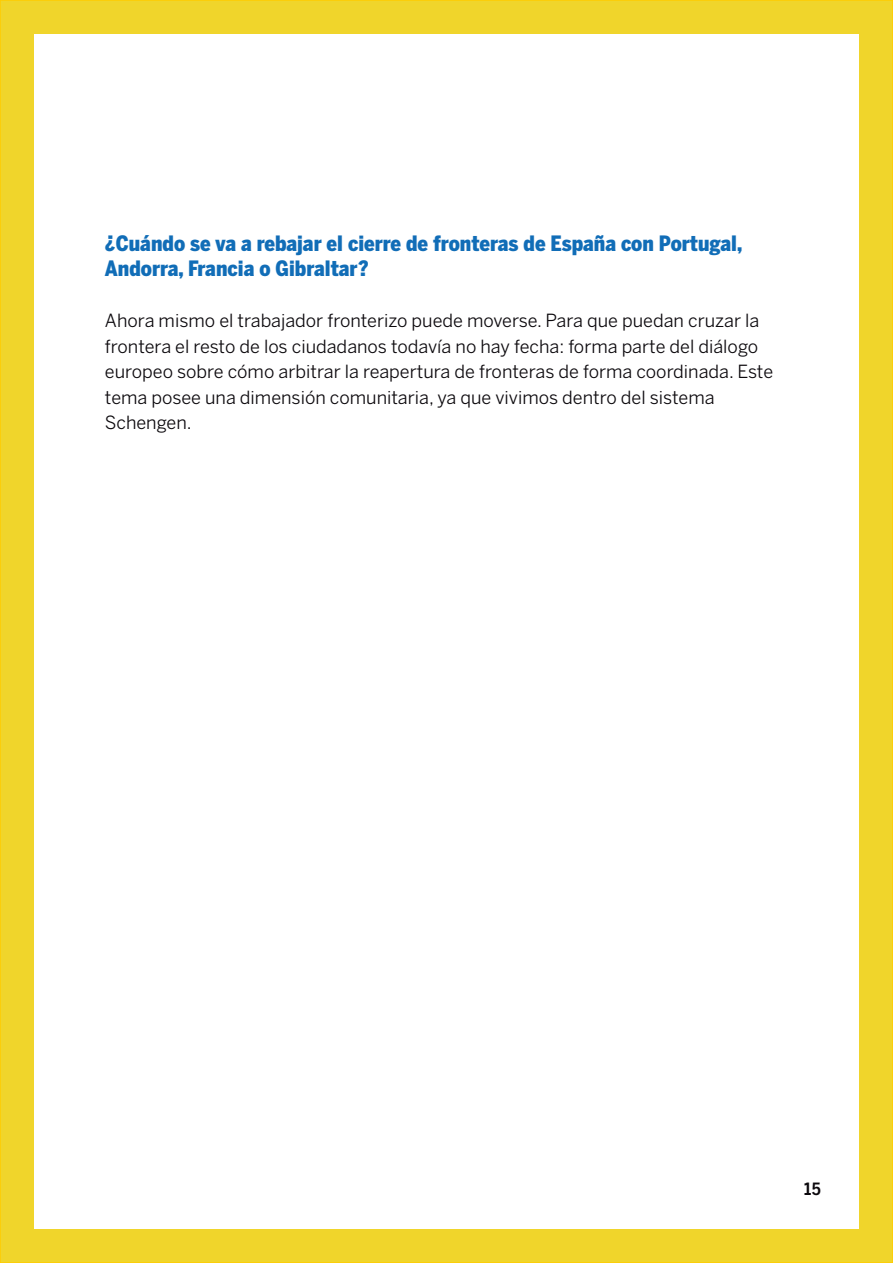
<style>
.page{position:relative;width:893px;height:1263px;background:#f0d52b}
.page>*{position:absolute;margin:0;border:0;box-sizing:border-box;transform-origin:0 0}
.t1{font:900 21px/25.5px "Benton Sans Cond";color:#116db7}
.t2{font:21px "Benton Sans Cond Medium SC";color:#0c090d}
.t3{font:18px/25.5px "Benton Sans";color:#0c090d}
</style>
<div class="page">
<div style="left:34px;top:34px;width:825px;height:1195px;background:#fff"></div>
<p class="t1" style="left:105px;top:230px;width:639px">¿Cuándo se va a rebajar el cierre de fronteras de España con Portugal,<br>Andorra, Francia o Gibraltar?</p>
<p class="t3" style="left:105px;top:308px;width:670px">Ahora mismo el trabajador fronterizo puede moverse. Para que puedan cruzar la frontera el resto de los ciudadanos todavía no hay fecha: forma parte del diálogo europeo sobre cómo arbitrar la reapertura de fronteras de forma coordinada. Este tema posee una dimensión comunitaria, ya que vivimos dentro del sistema Schengen.</p>
<p class="t2" style="left:804px;top:1175px;width:19px">15</p>
</div>
